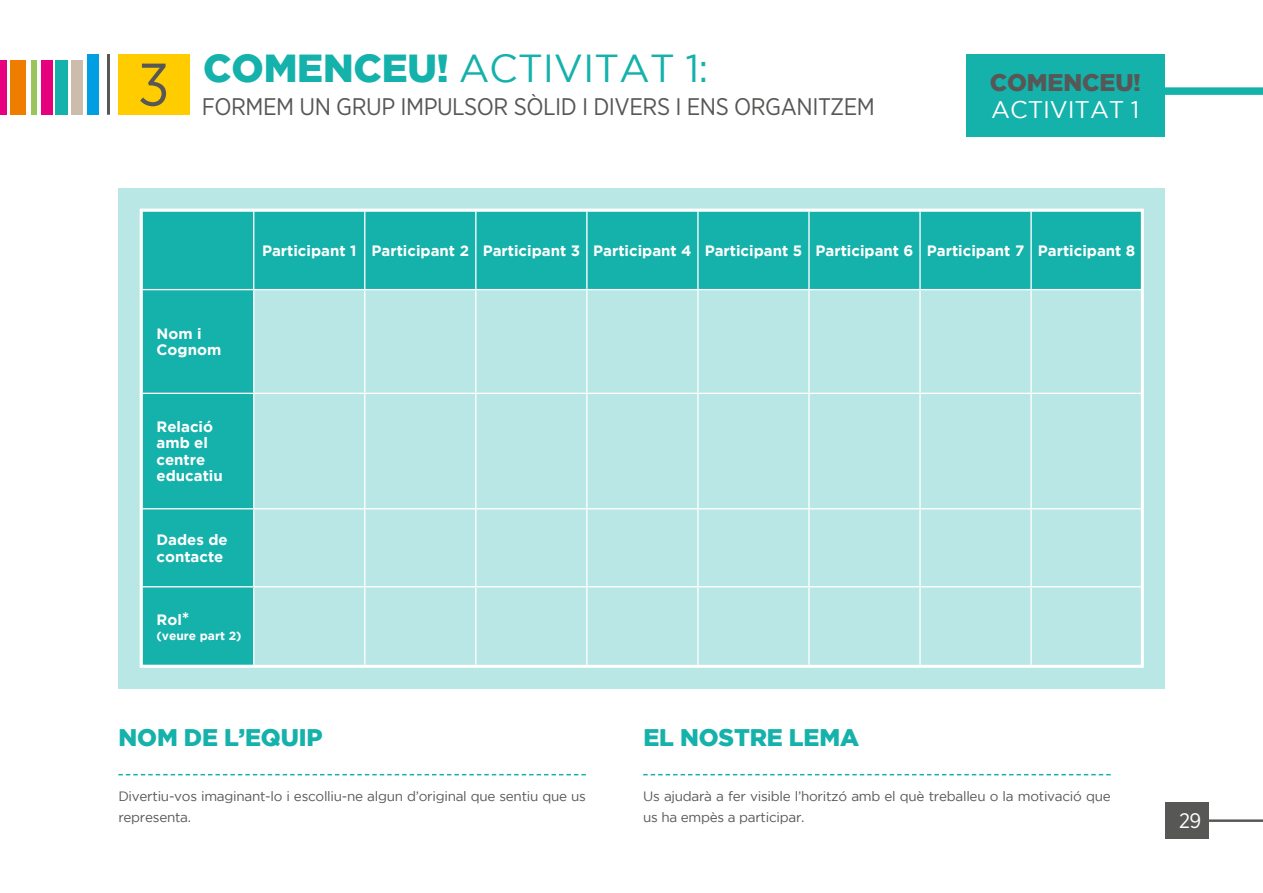
<style>
.page{position:relative;width:1263px;height:893px;background:#fff}
.page>*{position:absolute;margin:0;border:0;box-sizing:border-box;transform-origin:0 0}
.t1{font:60px "Gotham Narrow";color:#575756}
.t2{font:39px "Gotham";letter-spacing:-.005em;color:#15b1ab}
.t3{font:24px "Gotham Narrow";letter-spacing:-.02em;color:#575756}
.t4{font:900 24px "Gotham";letter-spacing:-.005em;color:#15b1ab}
.t5{font:24px "Gotham";letter-spacing:-.005em;color:#fff}
.t6{font:900 24px "Gotham";letter-spacing:-.005em;color:#575756}
.t7{font:21px "Gotham Narrow";color:#fff}
.t8{font:700 15px/16.5px "Gotham";color:#fff}
.t9{font:13.5px/21px "Gotham";letter-spacing:-.02em;color:#575756}
.t10{font:700 12px "Gotham";color:#fff}
.s1{font-weight:900}
.s2{font-size:18px}
</style>
<div class="page">
<hr style="left:107px;top:54px;width:3px;height:61px;background:#575756">
<div style="left:87px;top:54px;width:12px;height:61px;background:#009fe3"></div>
<div style="left:71px;top:60px;width:12px;height:55px;background:#cbbcab"></div>
<div style="left:55px;top:60px;width:12px;height:55px;background:#15b1ab"></div>
<div style="left:41px;top:60px;width:12px;height:55px;background:#e6007d"></div>
<div style="left:31px;top:60px;width:6px;height:55px;background:#9ac45c"></div>
<div style="left:10px;top:60px;width:16px;height:55px;background:#ef7d00"></div>
<div style="left:0;top:60px;width:7px;height:55px;background:#e6007d"></div>
<div style="left:118px;top:54px;width:72px;height:61px;background:#fc0"></div>
<hr style="left:1185px;top:819px;width:78px;height:3px;background:#575756">
<div style="left:1165px;top:802px;width:43px;height:37px;background:#575756"></div>
<div style="left:118px;top:188px;width:1047px;height:500px;background:#b9e7e5"></div>
<svg style="left:144px;top:213px;width:996px;height:451px"></svg>
<hr style="left:253px;top:212px;width:1px;height:77px;background:#fff">
<hr style="left:364px;top:212px;width:1px;height:77px;background:#fff">
<hr style="left:475px;top:212px;width:1px;height:77px;background:#fff">
<hr style="left:586px;top:212px;width:1px;height:77px;background:#fff">
<hr style="left:697px;top:212px;width:2px;height:77px;background:#fff">
<hr style="left:808px;top:212px;width:2px;height:77px;background:#fff">
<hr style="left:919px;top:212px;width:2px;height:77px;background:#fff">
<hr style="left:143px;top:289px;width:111px;height:1px;background:#fff">
<hr style="left:254px;top:289px;width:111px;height:1px;background:#fff">
<hr style="left:253px;top:290px;width:1px;height:103px;background:#fff">
<hr style="left:365px;top:289px;width:111px;height:1px;background:#fff">
<hr style="left:364px;top:290px;width:1px;height:103px;background:#fff">
<hr style="left:476px;top:289px;width:111px;height:1px;background:#fff">
<hr style="left:475px;top:290px;width:1px;height:103px;background:#fff">
<hr style="left:587px;top:289px;width:111px;height:1px;background:#fff">
<hr style="left:586px;top:290px;width:1px;height:103px;background:#fff">
<hr style="left:698px;top:289px;width:111px;height:1px;background:#fff">
<hr style="left:697px;top:290px;width:2px;height:103px;background:#fff">
<hr style="left:809px;top:289px;width:111px;height:1px;background:#fff">
<hr style="left:808px;top:290px;width:2px;height:103px;background:#fff">
<hr style="left:920px;top:289px;width:111px;height:1px;background:#fff">
<hr style="left:919px;top:290px;width:2px;height:103px;background:#fff">
<hr style="left:1031px;top:289px;width:111px;height:1px;background:#fff">
<hr style="left:253px;top:394px;width:1px;height:114px;background:#fff">
<hr style="left:364px;top:394px;width:1px;height:114px;background:#fff">
<hr style="left:475px;top:394px;width:1px;height:114px;background:#fff">
<hr style="left:586px;top:394px;width:1px;height:114px;background:#fff">
<hr style="left:697px;top:394px;width:2px;height:114px;background:#fff">
<hr style="left:808px;top:394px;width:2px;height:114px;background:#fff">
<hr style="left:919px;top:394px;width:2px;height:114px;background:#fff">
<hr style="left:143px;top:508px;width:111px;height:1px;background:#fff">
<hr style="left:254px;top:508px;width:111px;height:1px;background:#fff">
<hr style="left:253px;top:509px;width:1px;height:77px;background:#fff">
<hr style="left:365px;top:508px;width:111px;height:1px;background:#fff">
<hr style="left:364px;top:509px;width:1px;height:77px;background:#fff">
<hr style="left:476px;top:508px;width:111px;height:1px;background:#fff">
<hr style="left:475px;top:509px;width:1px;height:77px;background:#fff">
<hr style="left:587px;top:508px;width:111px;height:1px;background:#fff">
<hr style="left:586px;top:509px;width:1px;height:77px;background:#fff">
<hr style="left:698px;top:508px;width:111px;height:1px;background:#fff">
<hr style="left:697px;top:509px;width:2px;height:77px;background:#fff">
<hr style="left:809px;top:508px;width:111px;height:1px;background:#fff">
<hr style="left:808px;top:509px;width:2px;height:77px;background:#fff">
<hr style="left:920px;top:508px;width:111px;height:1px;background:#fff">
<hr style="left:919px;top:509px;width:2px;height:77px;background:#fff">
<hr style="left:1031px;top:508px;width:111px;height:1px;background:#fff">
<hr style="left:253px;top:587px;width:1px;height:78px;background:#fff">
<hr style="left:364px;top:587px;width:1px;height:78px;background:#fff">
<hr style="left:475px;top:587px;width:1px;height:78px;background:#fff">
<hr style="left:586px;top:587px;width:1px;height:78px;background:#fff">
<hr style="left:697px;top:587px;width:2px;height:78px;background:#fff">
<hr style="left:808px;top:587px;width:2px;height:78px;background:#fff">
<hr style="left:919px;top:587px;width:2px;height:78px;background:#fff">
<hr style="left:1030px;top:290px;width:2px;height:103px;background:#fff">
<hr style="left:143px;top:393px;width:111px;height:1px;background:#fff">
<hr style="left:365px;top:393px;width:111px;height:1px;background:#fff">
<hr style="left:476px;top:393px;width:111px;height:1px;background:#fff">
<hr style="left:587px;top:393px;width:111px;height:1px;background:#fff">
<hr style="left:698px;top:393px;width:111px;height:1px;background:#fff">
<hr style="left:809px;top:393px;width:111px;height:1px;background:#fff">
<hr style="left:920px;top:393px;width:111px;height:1px;background:#fff">
<hr style="left:1031px;top:393px;width:111px;height:1px;background:#fff">
<hr style="left:1030px;top:394px;width:2px;height:114px;background:#fff">
<hr style="left:1030px;top:509px;width:2px;height:77px;background:#fff">
<hr style="left:143px;top:586px;width:111px;height:1px;background:#fff">
<hr style="left:365px;top:586px;width:111px;height:1px;background:#fff">
<hr style="left:476px;top:586px;width:111px;height:1px;background:#fff">
<hr style="left:587px;top:586px;width:111px;height:1px;background:#fff">
<hr style="left:698px;top:586px;width:111px;height:1px;background:#fff">
<hr style="left:809px;top:586px;width:111px;height:1px;background:#fff">
<hr style="left:920px;top:586px;width:111px;height:1px;background:#fff">
<hr style="left:1031px;top:586px;width:111px;height:1px;background:#fff">
<hr style="left:1030px;top:587px;width:2px;height:78px;background:#fff">
<hr style="left:254px;top:393px;width:111px;height:1px;background:#fff">
<hr style="left:254px;top:586px;width:111px;height:1px;background:#fff">
<hr style="left:1030px;top:212px;width:2px;height:77px;background:#fff">
<div style="left:140px;top:209px;width:1004px;height:459px;border:3px solid #fff"></div>
<svg style="left:118px;top:774px;width:468px;height:1px"></svg>
<svg style="left:643px;top:774px;width:468px;height:1px"></svg>
<div style="left:1098px;top:87px;width:165px;height:8px;background:#15b1ab"></div>
<div style="left:966px;top:54px;width:198px;height:83px;background:#15b1ab"></div>
<h1 class="t1" style="left:138px;top:47px;width:33px">3</h1>
<h2 class="t2" style="left:203px;top:47px;width:507px"><span class="s1">COMENCEU!</span> ACTIVITAT 1:</h2>
<h3 class="t3" style="left:202px;top:91px;width:674px">FORMEM UN GRUP IMPULSOR SÒLID I DIVERS I ENS ORGANITZEM</h3>
<h3 class="t6" style="left:990px;top:68px;width:153px">COMENCEU!</h3>
<h3 class="t5" style="left:991px;top:96px;width:150px">ACTIVITAT 1</h3>
<p class="t8" style="left:262px;top:242px;width:875px">Participant 1 Participant 2 Participant 3 Participant 4 Participant 5 Participant 6 Participant 7 Participant 8</p>
<p class="t8" style="left:157px;top:325px;width:66px">Nom i<br>Cognom</p>
<p class="t8" style="left:157px;top:418px;width:68px">Relació amb el centre educatiu</p>
<p class="t8" style="left:157px;top:531px;width:73px">Dades de contacte</p>
<p class="t8" style="left:157px;top:611px;width:35px">Rol<span class="s2">*</span></p>
<p class="t10" style="left:157px;top:628px;width:86px">(veure part 2)</p>
<h3 class="t4" style="left:119px;top:723px;width:206px">NOM DE L’EQUIP</h3>
<p class="t9" style="left:118px;top:786px;width:469px">Divertiu-vos imaginant-lo i escolliu-ne algun d’original que sentiu que us representa.</p>
<h3 class="t4" style="left:643px;top:723px;width:217px">EL NOSTRE LEMA</h3>
<p class="t9" style="left:643px;top:786px;width:469px">Us ajudarà a fer visible l’horitzó amb el què treballeu o la motivació que us ha empès a participar.</p>
<h3 class="t7" style="left:1179px;top:808px;width:24px">29</h3>
</div>
